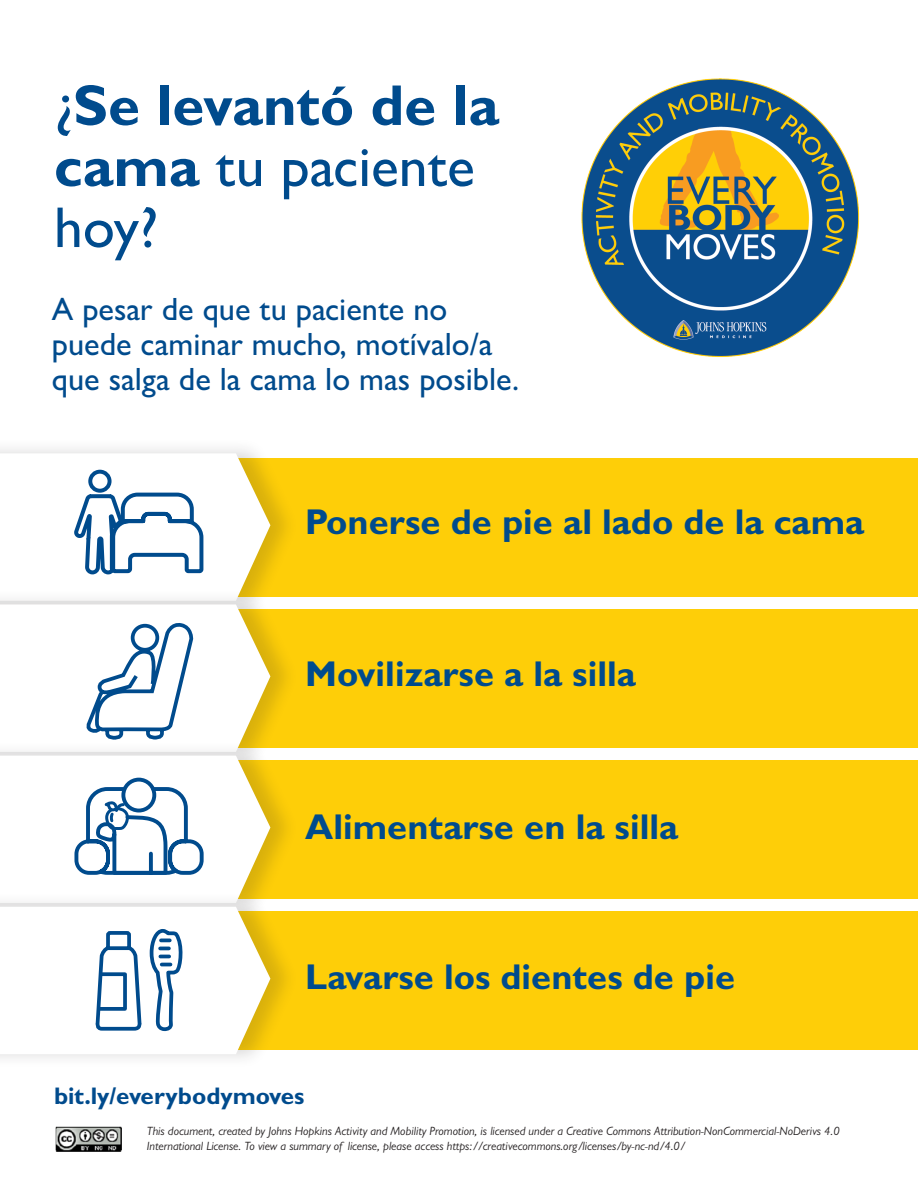
<style>
.page{position:relative;width:918px;height:1188px;background:#fff}
.page>*{position:absolute;margin:0;border:0;box-sizing:border-box;transform-origin:0 0}
.t1{font:700 57.75px/61.1px "Gill Sans MT Std";color:#004b8d}
.t2{font:700 36px "Gill Sans MT Std";color:#004b8d}
.t3{font:500 32.25px/35.4px "Gill Sans MT Std";color:#004b8d}
.t4{font:700 24.15px "Gill Sans MT Std";color:#004b8d}
.t5{font:italic 12px/14.7px "Gill Sans MT Std";color:#231f20}
.s1{font-weight:500}
</style>
<div class="page">
<div style="left:225px;top:458px;width:693px;height:138px;background:#fece08"></div>
<div style="left:0;top:438px;width:299px;height:178px;background:#231f20;opacity:.17"></div>
<div style="left:225px;top:609px;width:693px;height:139px;background:#fece08"></div>
<div style="left:0;top:589px;width:299px;height:178px;background:#231f20;opacity:.17"></div>
<div style="left:225px;top:760px;width:693px;height:139px;background:#fece08"></div>
<div style="left:0;top:740px;width:299px;height:179px;background:#231f20;opacity:.17"></div>
<div style="left:225px;top:911px;width:693px;height:139px;background:#fece08"></div>
<div style="left:0;top:891px;width:299px;height:179px;background:#231f20;opacity:.17"></div>
<svg style="left:0;top:438px;width:270px;height:632px"></svg>
<img style="left:581px;top:78px;width:279px;height:279px">
<img style="left:55px;top:1126px;width:67px;height:26px">
<p class="t1" style="left:54px;top:74px;width:447px"><span class="s1">¿</span>Se levantó de la cama <span class="s1">tu paciente hoy?</span></p>
<p class="t3" style="left:52px;top:291px;width:469px">A pesar de que tu paciente no puede caminar mucho, motívalo/a que salga de la cama lo mas posible.</p>
<p class="t2" style="left:305px;top:500px;width:561px">Ponerse de pie al lado de la cama</p>
<p class="t2" style="left:305px;top:652px;width:332px">Movilizarse a la silla</p>
<p class="t2" style="left:305px;top:804px;width:374px">Alimentarse en la silla</p>
<p class="t2" style="left:305px;top:954px;width:432px">Lavarse los dientes de pie</p>
<p class="t4" style="left:54px;top:1081px;width:252px">bit.ly/everybodymoves</p>
<p class="t5" style="left:147px;top:1124px;width:694px">This document, created by Johns Hopkins Activity and Mobility Promotion, is licensed under a Creative Commons Attribution-NonCommercial-NoDerivs 4.0<br>International License. To view a summary of license, please access https://creativecommons.org/licenses/by-nc-nd/4.0/</p>
</div>
